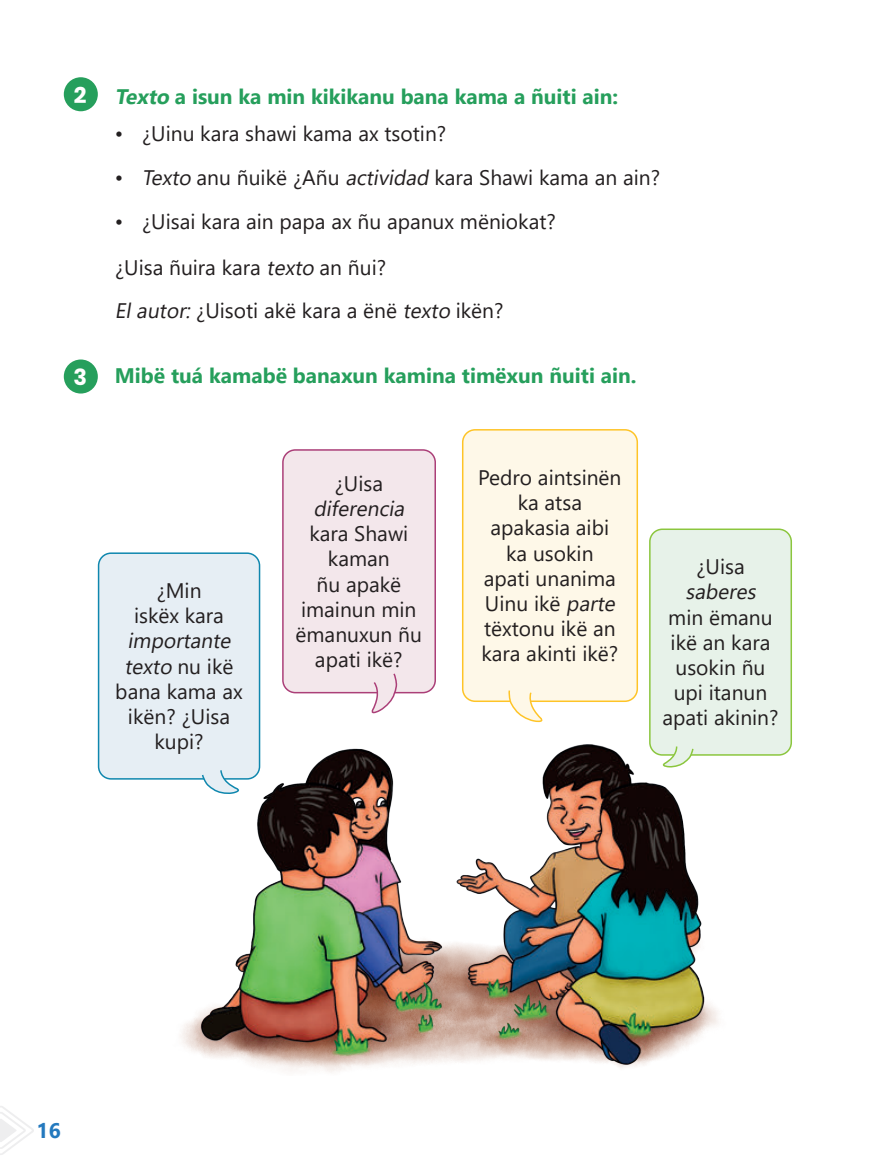
<style>
.page{position:relative;width:872px;height:1170px;background:#fff}
.page>*{position:absolute;margin:0;border:0;box-sizing:border-box;transform-origin:0 0}
.t1{font:700 22.5px "Poppins";color:#fff}
.t2{font:21px/25.2px "Segoe UI";color:#231f20;text-align:center}
.t3{font:700 21px "Segoe UI";color:#269f5c}
.t4{font:italic 21px "Segoe UI";color:#231f20}
.t5{font:700 21px "Segoe UI";color:#2479be}
.s1{font-style:italic}
</style>
<div class="page">
<svg style="left:0;top:1106px;width:34px;height:49px"></svg>
<div style="left:64px;top:77px;width:34px;height:34px;background:#269f5c;border-radius:50%"></div>
<div style="left:64px;top:359px;width:34px;height:34px;background:#269f5c;border-radius:50%"></div>
<img style="left:168px;top:744px;width:565px;height:329px">
<div style="left:99px;top:553px;width:160px;height:225px;background:#e6eef4;border-radius:12px"></div>
<div style="left:98px;top:552px;width:162px;height:227px;border:2px solid #0f87ae;border-radius:12px"></div>
<div style="left:463px;top:430px;width:174px;height:271px;background:#fef8e8;border-radius:12px"></div>
<div style="left:462px;top:429px;width:176px;height:273px;border:2px solid #fec427;border-radius:12px"></div>
<div style="left:283px;top:450px;width:152px;height:242px;background:#f3e7eb;border-radius:12px"></div>
<div style="left:282px;top:449px;width:154px;height:244px;border:2px solid #ab3f78;border-radius:12px"></div>
<div style="left:650px;top:529px;width:141px;height:226px;background:#e7f2e9;border-radius:12px"></div>
<div style="left:649px;top:528px;width:143px;height:227px;border:2px solid #8bc63e;border-radius:12px"></div>
<svg style="left:661px;top:746px;width:33px;height:22px"></svg>
<svg style="left:201px;top:770px;width:39px;height:24px"></svg>
<svg style="left:508px;top:690px;width:36px;height:33px"></svg>
<svg style="left:370px;top:673px;width:27px;height:40px"></svg>
<p class="t1" style="left:74px;top:82px;width:14px">2</p>
<p class="t1" style="left:73px;top:364px;width:15px">3</p>
<p class="t3" style="left:115px;top:77px;width:505px"><span class="s1">Texto</span> a isun ka min kikikanu bana kama a ñuiti ain:</p>
<p class="t2" style="left:115px;top:119px;width:333px">• ¿Uinu kara shawi kama ax tsotin?</p>
<p class="t2" style="left:115px;top:163px;width:547px">• <span class="s1">Texto</span> anu ñuikë ¿Añu <span class="s1">actividad</span> kara Shawi kama an ain?</p>
<p class="t2" style="left:115px;top:207px;width:442px">• ¿Uisai kara ain papa ax ñu apanux mëniokat?</p>
<p class="t2" style="left:115px;top:244px;width:390px;line-height:42.9px;text-align:left">¿Uisa ñuira kara <span class="s1">texto</span> an ñui?<br><span class="s1">Elautor:</span>¿Uisoti akë kara a ënë <span class="s1">texto</span> ikën?</p>
<p class="t3" style="left:115px;top:356px;width:523px">Mibë tuá kamabë banaxun kamina timëxun ñuiti ain.</p>
<p class="t2" style="left:134px;top:576px;width:91px">¿Min iskëx kara</p>
<p class="t2" style="left:115px;top:626px;width:129px"><span class="s1">importante texto</span> n u i k ë bana kama ax ikën? ¿Uisa kupi?</p>
<p class="t2" style="left:334px;top:468px;width:50px">¿Uisa</p>
<p class="t4" style="left:313px;top:488px;width:98px">diferencia</p>
<p class="t2" style="left:295px;top:519px;width:128px">kara Shawi kaman<br>ñu apakë imainun min ëmanuxun ñu apati ikë?</p>
<p class="t2" style="left:478px;top:463px;width:145px">Pedro aintsinën ka atsa apakasia aibi ka usokin<br>apati unanima<br>Uinu ikë <span class="s1">parte </span>tëxtonu ikë an kara akinti ikë?</p>
<p class="t2" style="left:696px;top:552px;width:50px">¿Uisa</p>
<p class="t4" style="left:685px;top:572px;width:77px">saberes</p>
<p class="t2" style="left:662px;top:602px;width:118px">min ëmanu ikë an kara usokin ñu upi itanun apati akinin?</p>
<p class="t5" style="left:37px;top:1110px;width:26px">16</p>
</div>
